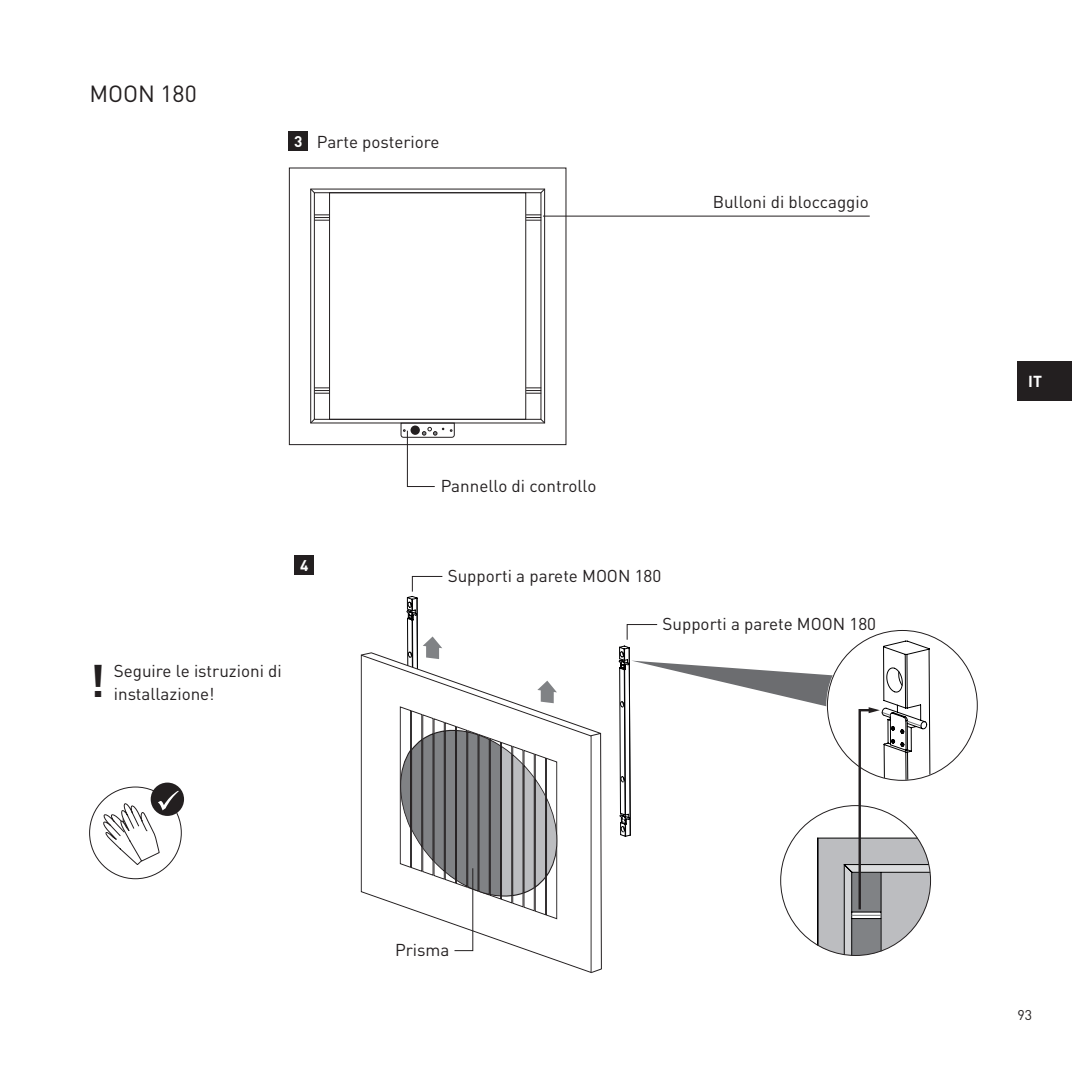
<style>
.page{position:relative;width:1072px;height:1072px;background:#fff}
.page>*{position:absolute;margin:0;border:0;box-sizing:border-box;transform-origin:0 0}
.t1{font:700 45.15px "DIN Pro";color:#231f20}
.t2{font:23.1px "DIN Pro";color:#231f20}
.t3{font:16.97px "DIN Pro";color:#231f20}
.t4{font:700 15.75px "DIN Pro";color:#fff}
.t5{font:700 15.4px "DIN Pro";color:#fff}
.t6{font:14px "DIN Pro";color:#231f20}
</style>
<div class="page">
<div style="left:1017px;top:361px;width:54px;height:40px;background:#231f20"></div>
<svg style="left:310px;top:188px;width:235px;height:236px"></svg>
<div style="left:289px;top:168px;width:277px;height:277px;border:1px solid #231f20"></div>
<div style="left:288px;top:131px;width:20px;height:20px;background:#231f20"></div>
<div style="left:294px;top:555px;width:20px;height:20px;background:#231f20"></div>
<hr style="left:543px;top:216px;width:326px;height:1px;background:#231f20">
<svg style="left:400px;top:422px;width:55px;height:65px"></svg>
<svg style="left:361px;top:575px;width:241px;height:398px"></svg>
<div style="left:151px;top:782px;width:33px;height:34px;background:#231f20;border-radius:50%"></div>
<svg style="left:102px;top:790px;width:77px;height:75px"></svg>
<svg style="left:619px;top:624px;width:316px;height:332px"></svg>
<h2 class="t2" style="left:89px;top:75px;width:109px">MOON 180</h2>
<p class="t5" style="left:294px;top:130px;width:10px">3</p>
<p class="t3" style="left:317px;top:129px;width:124px">Parte posteriore</p>
<p class="t3" style="left:712px;top:189px;width:158px">Bulloni di bloccaggio</p>
<p class="t5" style="left:300px;top:553px;width:10px">4</p>
<h1 class="t1" style="left:89px;top:645px;width:17px">!</h1>
<p class="t3" style="left:114px;top:657px;width:169px">Seguire le istruzioni di</p>
<p class="t3" style="left:114px;top:680px;width:102px">installazione!</p>
<p class="t3" style="left:441px;top:473px;width:157px">Pannello di controllo</p>
<p class="t3" style="left:448px;top:562px;width:215px">Supporti a parete MOON 180</p>
<p class="t3" style="left:662px;top:610px;width:215px">Supporti a parete MOON 180</p>
<p class="t3" style="left:395px;top:936px;width:56px">Prisma</p>
<p class="t4" style="left:1028px;top:369px;width:15px">IT</p>
<p class="t6" style="left:1017px;top:1004px;width:16px">93</p>
<p class="t6" style="left:1017px;top:1004px;width:9px">7</p>
</div>
